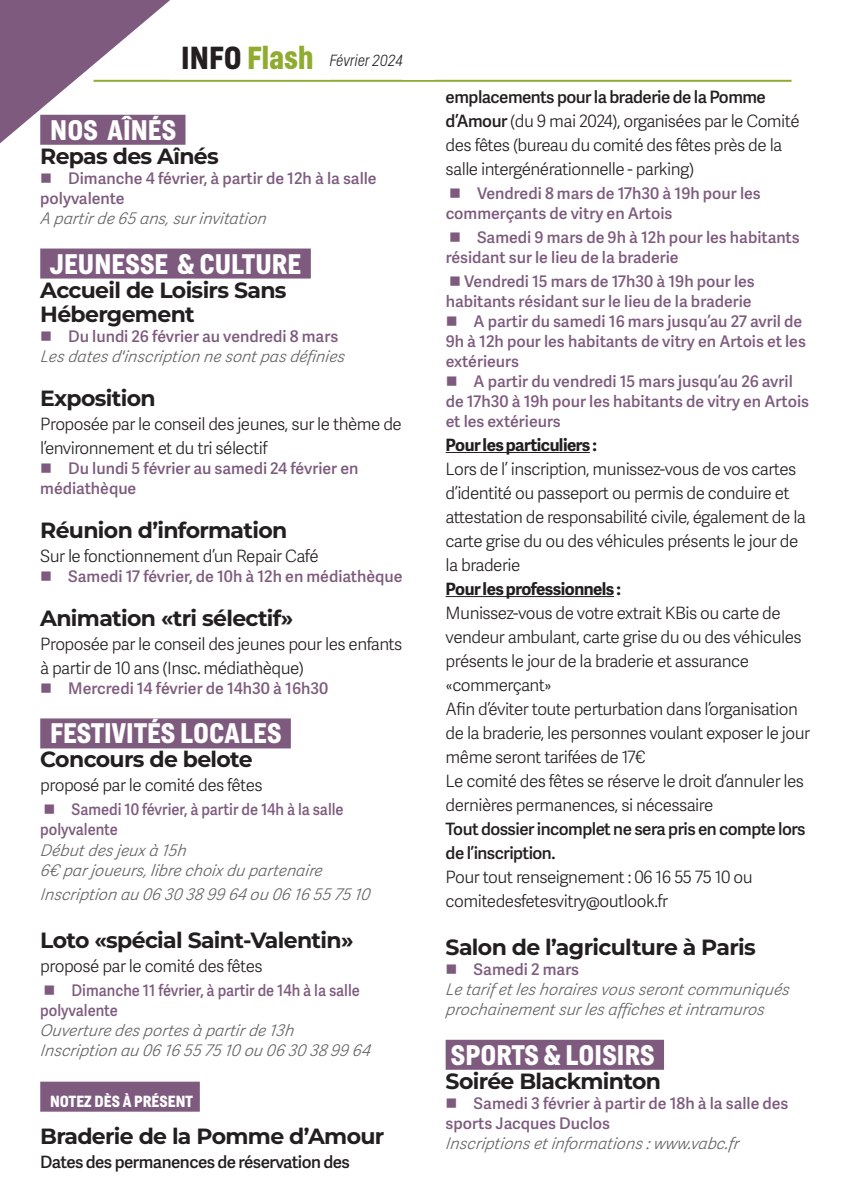
<style>
.page{position:relative;width:842px;height:1191px;background:#fff}
.page>*{position:absolute;margin:0;border:0;box-sizing:border-box;transform-origin:0 0}
.t1{font:700 28px "Helsinki";letter-spacing:.005em;color:#fff}
.t2{font:100 22px/24px "Montserrat";letter-spacing:-.03em;color:#231f20}
.t3{font:300 17px/24px "Adelle Sans";letter-spacing:-.03em;color:#231f20}
.t4{font:600 17px/24px "Adelle Sans";letter-spacing:-.03em;color:#231f20}
.t5{font:700 17px "Adelle Sans";letter-spacing:-.03em;color:#231f20}
.t6{font:600 16px/20px "Adelle Sans";color:#7e5b7e}
.t7{font:italic 300 16px/20px "Adelle Sans";color:#616164}
.t8{font:600 16px/20px "Adelle Sans";color:#7e5b7e;scale:.92 1}
.t9{font:italic 100 16px "Helsinki";color:#231f20}
.t10{font:700 16px "Helsinki";letter-spacing:.005em;color:#fff}
.s1{font-weight:700;font-style:normal;font-size:31.6px}
.s2{font-weight:700;font-style:normal;font-size:31.6px;color:#8fac30}
.s3{color:#7e5b7e}
.s4{font-weight:600;font-style:normal;color:#7e5b7e}
.s5{font-weight:600}
</style>
<div class="page">
<div style="left:40px;top:115px;width:145px;height:30px;background:#7e5b7e"></div>
<div style="left:40px;top:248px;width:271px;height:30px;background:#7e5b7e"></div>
<div style="left:40px;top:718px;width:251px;height:30px;background:#7e5b7e"></div>
<hr style="left:446px;top:452px;width:144px;height:1px;background:#231f20">
<hr style="left:446px;top:596px;width:168px;height:1px;background:#231f20">
<div style="left:446px;top:1039px;width:218px;height:30px;background:#7e5b7e"></div>
<hr style="left:94px;top:80px;width:697px;height:2px;background:#8fac30">
<svg style="left:0;top:0;width:170px;height:143px"></svg>
<div style="left:40px;top:1081px;width:160px;height:30px;background:#7e5b7e"></div>
<p class="t9" style="left:181px;top:51px;width:223px"><span class="s1">INFO</span> <span class="s2">Flash</span> Février 2024</p>
<h1 class="t1" style="left:50px;top:113px;width:127px">NOS AÎNÉS</h1>
<p class="t2" style="left:40px;top:143px;width:180px">Repas des Aînés</p>
<p class="t6" style="left:40px;top:167px;width:338px">■ Dimanche 4 février, à partir de 12h à la salle polyvalente</p>
<p class="t7" style="left:40px;top:207px;width:231px">A partirde 65 ans, surinvitation</p>
<h1 class="t1" style="left:50px;top:247px;width:253px">JEUNESSE &amp; CULTURE</h1>
<p class="t2" style="left:40px;top:277px;width:248px">Accueil de Loisirs Sans<br>Hébergement</p>
<p class="t7" style="left:40px;top:325px;width:310px"><span class="s3">■</span> <span class="s4">Du lundi 26 février au vendredi 8 mars<br></span>Les dates d'inscription ne sontpas définies</p>
<p class="t2" style="left:40px;top:385px;width:117px">Exposition</p>
<p class="t3" style="left:40px;top:411px;width:363px">Proposée par le conseil des jeunes, sur le thème de l’environnement et du tri sélectif</p>
<p class="t6" style="left:40px;top:457px;width:320px">■ Du lundi 5 février au samedi 24 février en médiathèque</p>
<p class="t2" style="left:40px;top:517px;width:249px">Réunion d’information</p>
<p class="t3" style="left:40px;top:543px;width:280px">Sur le fonctionnement d’un Repair Café</p>
<p class="t6" style="left:40px;top:565px;width:364px">■ Samedi 17 février, de 10h à 12h en médiathèque</p>
<p class="t2" style="left:40px;top:605px;width:254px">Animation «tri sélectif»</p>
<p class="t3" style="left:40px;top:631px;width:364px">Proposée par le conseil des jeunes pour les enfants à partir de 10 ans (Insc. médiathèque)</p>
<p class="t6" style="left:40px;top:677px;width:290px">■ Mercredi 14 février de 14h30 à 16h30</p>
<h1 class="t1" style="left:50px;top:717px;width:233px">FESTIVITÉS LOCALES</h1>
<p class="t2" style="left:40px;top:747px;width:214px">Concours de belote</p>
<p class="t3" style="left:40px;top:773px;width:224px">proposé par le comité des fêtes</p>
<p class="t8" style="left:40px;top:799px;width:331px">■ Samedi 10 février, à partir de 14h à la salle polyvalente</p>
<p class="t7" style="left:40px;top:839px;width:287px">Débutdes jeux à 15h<br>6€ parjoueurs, libre choix du partenaire</p>
<p class="t7" style="left:40px;top:883px;width:335px">Inscription au 06 30 38 99 64 ou 06 16 55 75 10</p>
<p class="t2" style="left:40px;top:927px;width:315px">Loto «spécial Saint-Valentin»</p>
<p class="t3" style="left:40px;top:953px;width:224px">proposé par le comité des fêtes</p>
<p class="t8" style="left:40px;top:979px;width:349px">■ Dimanche 11 février, à partir de 14h à la salle polyvalente</p>
<p class="t7" style="left:40px;top:1019px;width:335px">Ouverture des portes à partirde 13h<br>Inscription au 06 16 55 75 10 ou 06 30 38 99 64</p>
<p class="t10" style="left:50px;top:1091px;width:144px">NOTEZ DÈS À PRÉSENT</p>
<p class="t2" style="left:40px;top:1123px;width:346px">Braderie de la Pomme d’Amour</p>
<p class="t4" style="left:40px;top:1148px;width:311px">Dates des permanences de réservation des</p>
<p class="t3" style="left:446px;top:84px;width:355px"><span class="s5">emplacements pour la braderie de la Pomme d’Amour</span> (du 9 mai 2024), organisées par le Comité des fêtes (bureau du comité des fêtes près de la salle intergénérationnelle - parking)</p>
<p class="t6" style="left:446px;top:182px;width:317px">■ Vendredi 8 mars de 17h30 à 19h pour les commerçants de vitry en Artois</p>
<p class="t6" style="left:446px;top:226px;width:356px">■ Samedi 9 mars de 9h à 12h pour les habitants résidant sur le lieu de la braderie</p>
<p class="t6" style="left:446px;top:270px;width:311px">■ Vendredi 15 mars de 17h30 à 19h pour les habitants résidant sur le lieu de la braderie</p>
<p class="t6" style="left:446px;top:310px;width:362px">■ A partir du samedi 16 mars jusqu’au 27 avril de<br>9h à 12h pour les habitants de vitry en Artois et les extérieurs</p>
<p class="t6" style="left:446px;top:370px;width:365px">■ A partir du vendredi 15 mars jusqu’au 26 avril de 17h30 à 19h pour les habitants de vitry en Artois et les extérieurs</p>
<p class="t5" style="left:446px;top:432px;width:153px">Pour les particuliers :</p>
<p class="t3" style="left:446px;top:456px;width:362px">Lors de l’ inscription, munissez-vous de vos cartes d’identité ou passeport ou permis de conduire et attestation de responsabilité civile, également de la carte grise du ou des véhicules présents le jour de la braderie</p>
<p class="t5" style="left:446px;top:576px;width:177px">Pour les professionnels :</p>
<p class="t3" style="left:446px;top:600px;width:366px">Munissez-vous de votre extrait KBis ou carte de vendeur ambulant, carte grise du ou des véhicules présents le jour de la braderie et assurance «commerçant»<br>Afin d’éviter toute perturbation dans l’organisation de la braderie, les personnes voulant exposer le jour même seront tarifées de 17€<br>Le comité des fêtes se réserve le droit d’annuler les dernières permanences, si nécessaire</p>
<p class="t4" style="left:446px;top:816px;width:361px">Tout dossier incomplet ne sera pris en compte lors de l’inscription.</p>
<p class="t3" style="left:446px;top:864px;width:308px">Pour tout renseignement : 06 16 55 75 10 ou comitedesfetesvitry@outlook.fr</p>
<p class="t2" style="left:446px;top:934px;width:312px">Salon de l’agriculture à Paris</p>
<p class="t7" style="left:446px;top:958px;width:349px"><span class="s3">■</span> <span class="s4">Samedi 2 mars<br></span>Le tarif etles horaires vous serontcommuniqués prochainementsurles affiches etintramuros</p>
<h1 class="t1" style="left:451px;top:1038px;width:205px">SPORTS &amp; LOISIRS</h1>
<p class="t2" style="left:446px;top:1068px;width:217px">Soirée Blackminton</p>
<p class="t6" style="left:446px;top:1092px;width:344px">■ Samedi 3 février à partir de 18h à la salle des sports Jacques Duclos</p>
<p class="t7" style="left:446px;top:1132px;width:298px">Inscriptions etinformations :www.vabc.fr</p>
</div>
